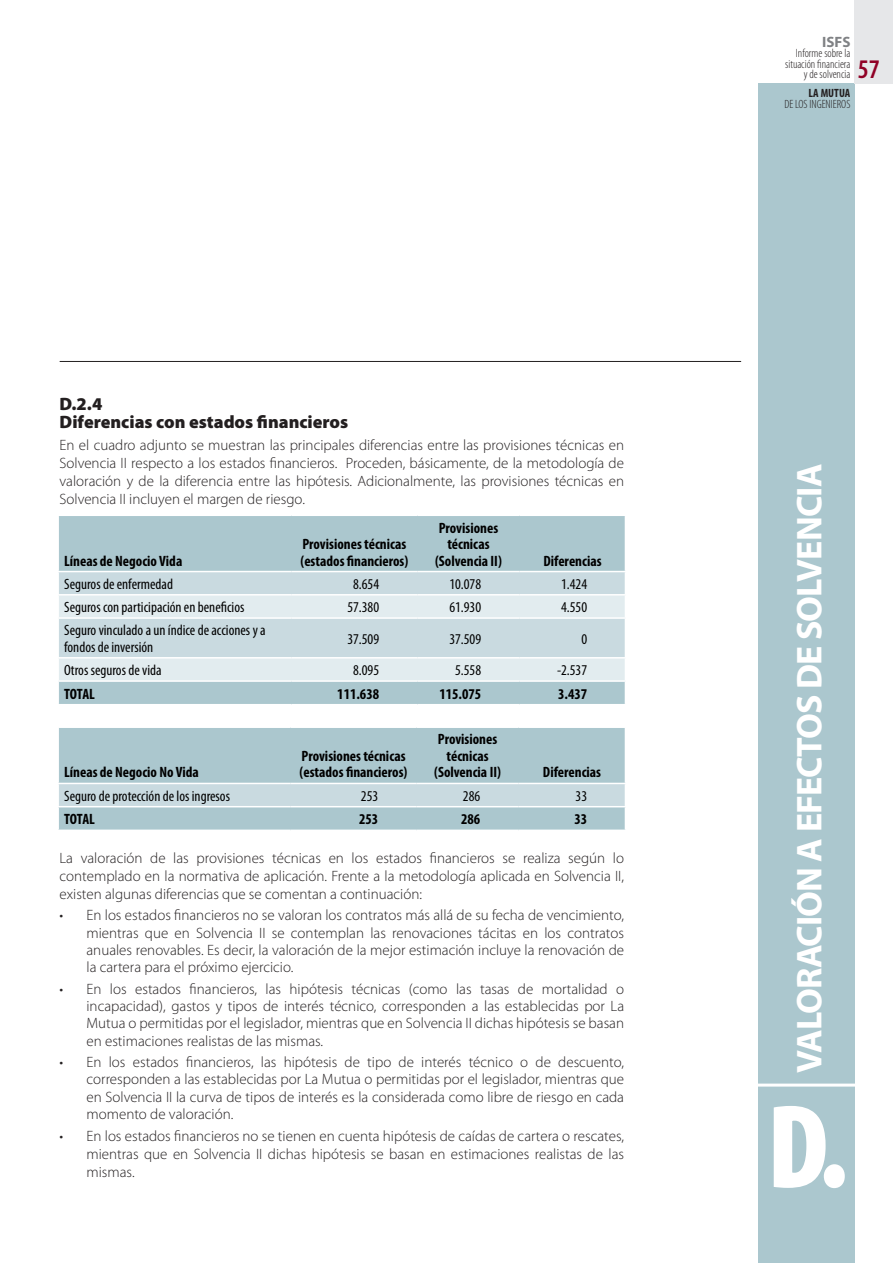
<style>
.page{position:relative;width:893px;height:1263px;background:#fff}
.page>*{position:absolute;margin:0;border:0;box-sizing:border-box;transform-origin:0 0}
.t1{font:900 condensed 120px "Myriad Pro";color:#fff}
.t2{font:700 36px "Myriad Pro";letter-spacing:-.025em;color:#fff}
.t3{font:600 condensed 27px "Myriad Pro";color:#900126}
.t4{font:900 18px "Myriad Pro";color:#231f20}
.t5{font:300 15px/17.2px "Myriad Pro";color:#231f20;text-align:justify}
.t6{font:700 condensed 15px/16.5px "Myriad Pro";color:#000}
.t7{font:condensed 15px/16.5px "Myriad Pro";color:#000}
.t8{font:700 15px "Myriad Pro";color:#808285}
.t9{font:300 condensed 12px/10.5px "Myriad Pro";color:#231f20;text-align:right}
.t10{font:700 condensed 12px "Myriad Pro";color:#231f20}
</style>
<div class="page">
<div style="left:758px;top:84px;width:97px;height:1179px;background:#abc7ce"></div>
<div style="left:855px;top:0;width:38px;height:84px;background:#e6e7e9"></div>
<hr style="left:60px;top:361px;width:681px;height:1px;background:#231f20">
<hr style="left:748px;top:1083px;width:117px;height:3px;background:#fff">
<div style="left:59px;top:516px;width:566px;height:188px;background:#abc7ce"></div>
<div style="left:59px;top:572px;width:566px;height:22px;background:#c9dae0"></div>
<svg style="left:59px;top:595px;width:566px;height:85px;background:#d6e3e8"></svg>
<hr style="left:57px;top:571px;width:234px;height:1px;background:#fff">
<hr style="left:291px;top:571px;width:126px;height:1px;background:#fff">
<hr style="left:417px;top:571px;width:102px;height:1px;background:#fff">
<hr style="left:519px;top:571px;width:107px;height:1px;background:#fff">
<hr style="left:57px;top:594px;width:234px;height:1px;background:#fff">
<hr style="left:291px;top:594px;width:126px;height:1px;background:#fff">
<hr style="left:417px;top:594px;width:102px;height:1px;background:#fff">
<hr style="left:519px;top:594px;width:107px;height:1px;background:#fff">
<hr style="left:57px;top:617px;width:234px;height:2px;background:#fff">
<hr style="left:291px;top:617px;width:126px;height:2px;background:#fff">
<hr style="left:417px;top:617px;width:102px;height:2px;background:#fff">
<hr style="left:519px;top:617px;width:107px;height:2px;background:#fff">
<hr style="left:57px;top:657px;width:234px;height:1px;background:#fff">
<hr style="left:291px;top:657px;width:126px;height:1px;background:#fff">
<hr style="left:417px;top:657px;width:102px;height:1px;background:#fff">
<hr style="left:519px;top:657px;width:107px;height:1px;background:#fff">
<hr style="left:57px;top:680px;width:234px;height:2px;background:#fff">
<hr style="left:291px;top:680px;width:126px;height:2px;background:#fff">
<hr style="left:417px;top:680px;width:102px;height:2px;background:#fff">
<hr style="left:519px;top:680px;width:107px;height:2px;background:#fff">
<div style="left:59px;top:728px;width:566px;height:55px;background:#abc7ce"></div>
<svg style="left:58px;top:783px;width:568px;height:46px;background:#bed3d9"></svg>
<p class="t4" style="left:60px;top:392px;width:44px">D.2.4</p>
<p class="t4" style="left:60px;top:410px;width:290px">Diferencias con estados financieros</p>
<p class="t5" style="left:60px;top:436px;width:566px;line-height:18px">En el cuadro adjunto se muestran las principales diferencias entre las provisiones técnicas en Solvencia II respecto a los estados financieros. Proceden, básicamente, de la metodología de valoración y de la diferencia entre las hipótesis. Adicionalmente, las provisiones técnicas en Solvencia II incluyen el margen de riesgo.</p>
<p class="t6" style="left:64px;top:552px;width:120px">Líneas de Negocio Vida</p>
<p class="t6" style="left:300px;top:535px;width:109px">Provisiones técnicas (estados financieros)</p>
<p class="t6" style="left:435px;top:519px;width:68px;text-align:center">Provisiones técnicas (Solvencia II)</p>
<p class="t6" style="left:543px;top:552px;width:60px">Diferencias</p>
<p class="t7" style="left:64px;top:575px;width:110px">Seguros de enfermedad</p>
<p class="t7" style="left:353px;top:575px;width:28px">8.654</p>
<p class="t7" style="left:449px;top:575px;width:33px">10.078</p>
<p class="t7" style="left:561px;top:575px;width:28px">1.424</p>
<p class="t7" style="left:64px;top:599px;width:182px">Seguros con participación en beneficios</p>
<p class="t7" style="left:347px;top:599px;width:33px">57.380</p>
<p class="t7" style="left:449px;top:599px;width:33px">61.930</p>
<p class="t7" style="left:561px;top:599px;width:28px">4.550</p>
<p class="t7" style="left:64px;top:622px;width:203px">Seguro vinculado a un índice de acciones y a fondos de inversión</p>
<p class="t7" style="left:347px;top:630px;width:33px">37.509</p>
<p class="t7" style="left:449px;top:630px;width:33px">37.509</p>
<p class="t7" style="left:581px;top:630px;width:7px">0</p>
<p class="t7" style="left:64px;top:662px;width:99px">Otros seguros de vida</p>
<p class="t7" style="left:353px;top:662px;width:28px">8.095</p>
<p class="t7" style="left:455px;top:662px;width:28px">5.558</p>
<p class="t7" style="left:557px;top:662px;width:32px">-2.537</p>
<p class="t6" style="left:64px;top:685px;width:32px">TOTAL</p>
<p class="t6" style="left:337px;top:685px;width:43px">111.638</p>
<p class="t6" style="left:439px;top:685px;width:43px">115.075</p>
<p class="t6" style="left:558px;top:685px;width:31px">3.437</p>
<p class="t6" style="left:64px;top:764px;width:136px">Líneas de Negocio No Vida</p>
<p class="t6" style="left:300px;top:747px;width:109px">Provisiones técnicas (estados financieros)</p>
<p class="t6" style="left:434px;top:731px;width:68px;text-align:center">Provisiones técnicas (Solvencia II)</p>
<p class="t6" style="left:543px;top:764px;width:60px">Diferencias</p>
<p class="t7" style="left:64px;top:787px;width:167px">Seguro de protección de los ingresos</p>
<p class="t7" style="left:361px;top:787px;width:19px">253</p>
<p class="t7" style="left:463px;top:787px;width:19px">286</p>
<p class="t7" style="left:576px;top:787px;width:13px">33</p>
<p class="t6" style="left:64px;top:811px;width:32px">TOTAL</p>
<p class="t6" style="left:359px;top:811px;width:21px">253</p>
<p class="t6" style="left:461px;top:811px;width:21px">286</p>
<p class="t6" style="left:574px;top:811px;width:14px">33</p>
<p class="t5" style="left:60px;top:849px;width:566px;line-height:18px">La valoración de las provisiones técnicas en los estados financieros se realiza según lo contemplado en la normativa de aplicación. Frente a la metodología aplicada en Solvencia II, existen algunas diferencias que se comentan a continuación:</p>
<p class="t5" style="left:87px;top:907px;width:539px;text-indent:-27px">• En los estados financieros no se valoran los contratos más allá de su fecha de vencimiento, mientras que en Solvencia II se contemplan las renovaciones tácitas en los contratos anuales renovables. Es decir, la valoración de la mejor estimación incluye la renovación de la cartera para el próximo ejercicio.</p>
<p class="t5" style="left:87px;top:980px;width:539px;text-indent:-27px">• En los estados financieros, las hipótesis técnicas (como las tasas de mortalidad o incapacidad), gastos y tipos de interés técnico, corresponden a las establecidas por La Mutua o permitidas por el legislador, mientras que en Solvencia II dichas hipótesis se basan en estimaciones realistas de las mismas.</p>
<p class="t5" style="left:87px;top:1053px;width:539px;text-indent:-27px">• En los estados financieros, las hipótesis de tipo de interés técnico o de descuento, corresponden a las establecidas por La Mutua o permitidas por el legislador, mientras que en Solvencia II la curva de tipos de interés es la considerada como libre de riesgo en cada momento de valoración.</p>
<p class="t5" style="left:87px;top:1127px;width:539px;line-height:18px;text-indent:-27px">• En los estados financieros no se tienen en cuenta hipótesis de caídas de cartera o rescates, mientras que en Solvencia II dichas hipótesis se basan en estimaciones realistas de las mismas.</p>
<p class="t8" style="left:822px;top:32px;width:30px">ISFS</p>
<p class="t9" style="left:785px;top:48px;width:67px">Informe sobre la situación financiera y de solvencia</p>
<p class="t10" style="left:809px;top:86px;width:43px">LA MUTUA</p>
<p class="t9" style="left:784px;top:98px;width:68px">DE LOS INGENIEROS</p>
<h3 class="t3" style="left:858px;top:52px;width:24px">57</h3>
<h2 class="t2" style="left:786px;top:1073px;width:611px;rotate:-90deg">VALORACIÓN A EFECTOS DE SOLVENCIA</h2>
<h1 class="t1" style="left:767px;top:1070px;width:83px">D.</h1>
</div>
